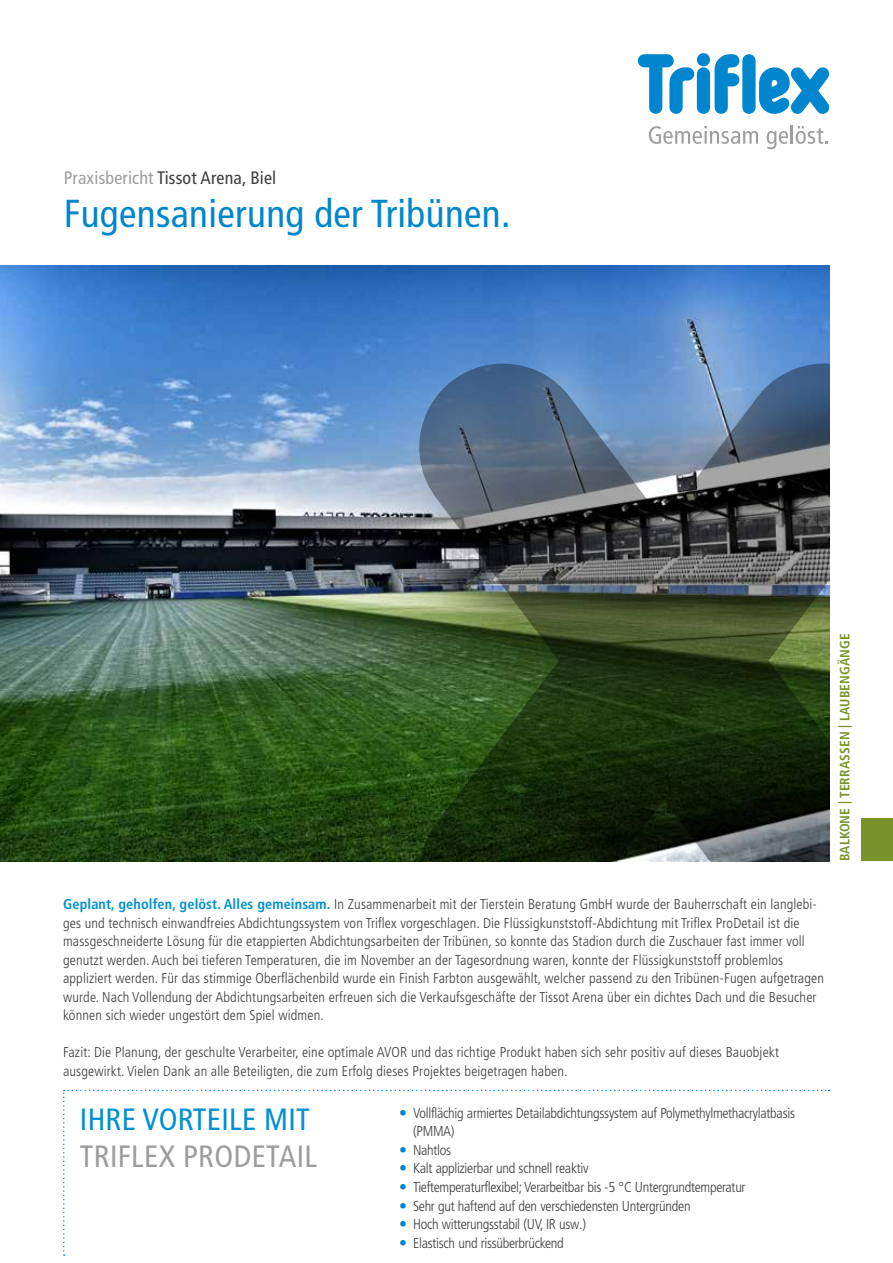
<style>
.page{position:relative;width:893px;height:1263px;background:#fff}
.page>*{position:absolute;margin:0;border:0;box-sizing:border-box;transform-origin:0 0}
.t1{font:condensed 39px "Frutiger LT Pro";letter-spacing:.01em;color:#0086ce}
.t2{font:condensed 30.75px "Frutiger LT Pro";letter-spacing:.01em;color:#9d9d9c}
.t3{font:condensed 30.75px "Frutiger LT Pro";letter-spacing:.01em;color:#0090d3}
.t4{font:condensed 18px "Frutiger LT Pro";letter-spacing:.01em;color:#3c3c3b}
.t5{font:300 condensed 14.25px/18.6px "Frutiger LT Pro";letter-spacing:.01em;color:#3c3c3b}
.t6{font:300 condensed 14.25px/18.6px "Frutiger LT Pro";letter-spacing:-.02em;color:#3c3c3b}
.t7{font:700 condensed 13.5px "Frutiger LT Pro";letter-spacing:.01em;color:#799229}
.s1{color:#9d9d9c}
.s2{font-weight:700;color:#0090d3}
</style>
<div class="page">
<img style="left:0;top:266px;width:829px;height:595px">
<img style="left:419px;top:364px;width:410px;height:497px">
<div style="left:861px;top:819px;width:32px;height:42px;background:#799229"></div>
<svg style="left:649px;top:126px;width:109px;height:18px"></svg>
<svg style="left:767px;top:125px;width:61px;height:24px"></svg>
<svg style="left:638px;top:54px;width:56px;height:60px"></svg>
<div style="left:697px;top:67px;width:13px;height:47px;background:#0086ce;border-radius:7px"></div>
<div style="left:697px;top:53px;width:13px;height:13px;background:#0086ce;border-radius:50%"></div>
<svg style="left:715px;top:54px;width:24px;height:60px"></svg>
<svg style="left:759px;top:67px;width:70px;height:47px"></svg>
<div style="left:742px;top:54px;width:14px;height:60px;background:#0086ce;border-radius:7px"></div>
<svg style="left:63px;top:1090px;width:766px;height:166px"></svg>
<p class="t4" style="left:64px;top:167px;width:214px"><span class="s1">Praxisbericht</span> Tissot Arena, Biel</p>
<h1 class="t1" style="left:64px;top:190px;width:448px">Fugensanierung der Tribünen.</h1>
<p class="t7" style="left:837px;top:861px;width:229px;rotate:-90deg">BALKONE | TERRASSEN | LAUBENGÄNGE</p>
<p class="t5" style="left:63px;top:895px;width:762px"><span class="s2">Geplant, geholfen, gelöst. Alles gemeinsam.</span> In Zusammenarbeit mit der Tierstein Beratung GmbH wurde der Bauherrschaft ein langlebi&shy;ges und technisch einwandfreies Abdichtungssystem von Triflex vorgeschlagen. Die Flüssigkunststoff-Abdichtung mit Triflex ProDetail ist die massgeschneiderte Lösung für die etappierten Abdichtungsarbeiten der Tribünen, so konnte das Stadion durch die Zuschauer fast immer voll genutzt werden. Auch bei tieferen Temperaturen, die im November an der Tagesordnung waren, konnte der Flüssigkunststoff problemlos appliziert werden. Für das stimmige Oberflächenbild wurde ein Finish Farbton ausgewählt, welcher passend zu den Tribünen-Fugen aufgetragen wurde. Nach Vollendung der Abdichtungsarbeiten erfreuen sich die Verkaufsgeschäfte der Tissot Arena über ein dichtes Dach und die Besucher können sich wieder ungestört dem Spiel widmen.</p>
<p class="t5" style="left:63px;top:1043px;width:717px">Fazit: Die Planung, der geschulte Verarbeiter, eine optimale AVOR und das richtige Produkt haben sich sehr positiv auf dieses Bauobjekt ausgewirkt. Vielen Dank an alle Beteiligten, die zum Erfolg dieses Projektes beigetragen haben.</p>
<h2 class="t3" style="left:80px;top:1101px;width:231px">IHRE VORTEILE MIT</h2>
<h2 class="t2" style="left:80px;top:1138px;width:239px">TRIFLEX PRODETAIL</h2>
<p class="t6" style="left:413px;top:1104px;width:383px">Vollflächig armiertes Detailabdichtungssystem auf Polymethylmethacrylatbasis (PMMA)<br>Nahtlos<br>Kalt applizierbar und schnell reaktiv<br>Tieftemperaturflexibel; Verarbeitbar bis -5 °C Untergrundtemperatur<br>Sehr gut haftend auf den verschiedensten Untergründen<br>Hoch witterungsstabil (UV, IR usw.)<br>Elastisch und rissüberbrückend</p>
</div>
